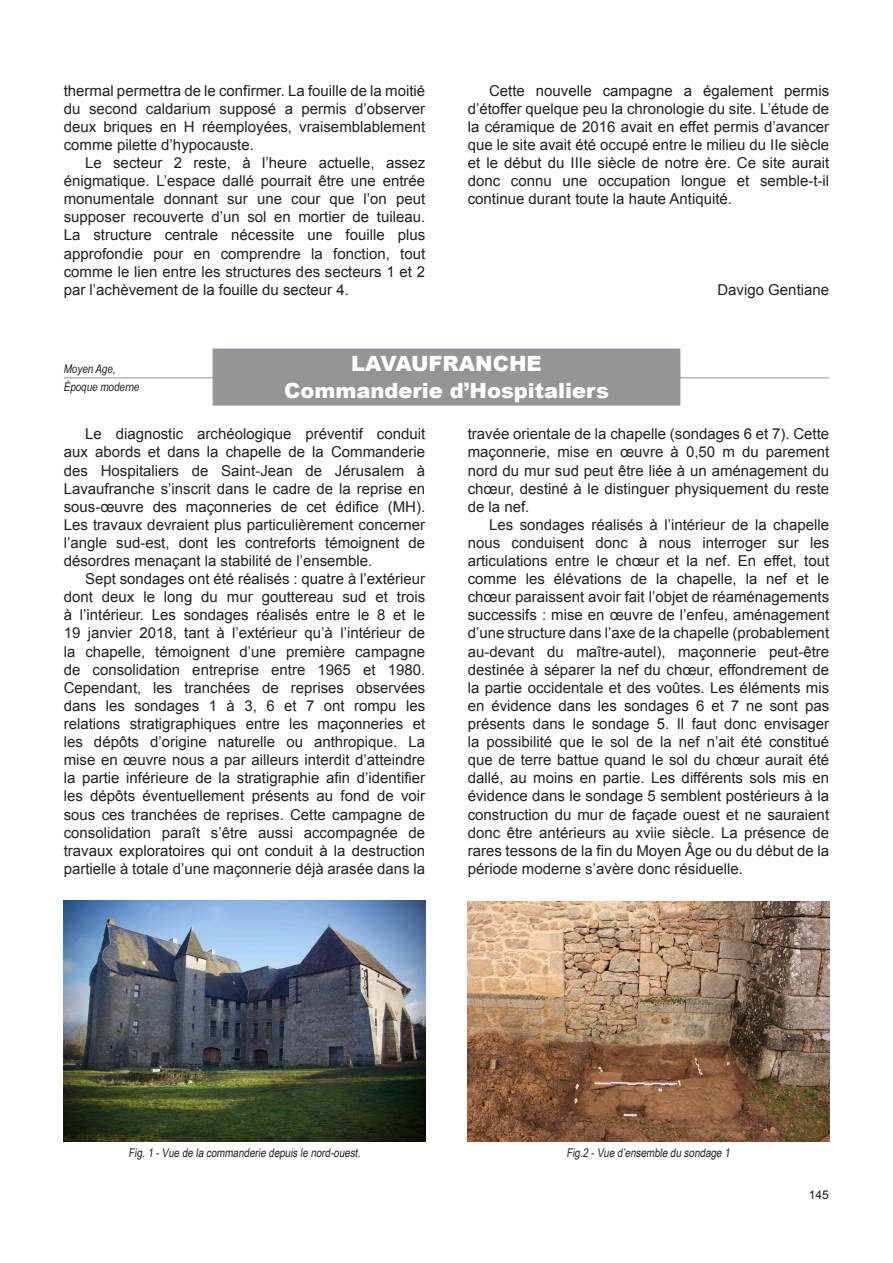
<style>
.page{position:relative;width:893px;height:1263px;background:#fff}
.page>*{position:absolute;margin:0;border:0;box-sizing:border-box;transform-origin:0 0}
.B_site{font:900 21px "Arial";color:#fff}
.B_commune{font:900 21px "Arial";color:#fff}
.B_txt{font:15px/18.1px "Arial";color:#231f20;text-align:justify}
.B_auteur{font:15px "Arial";color:#231f20}
.B_légende{font:12px "Arial Narrow";color:#231f20}
.B_chrono_g{font:italic 12px "Arial Narrow";color:#231f20}
.t1{font:12px "Arial";color:#231f20}
</style>
<div class="page">
<div style="left:213px;top:349px;width:467px;height:30px;background:#939598"></div>
<hr style="left:64px;top:377px;width:765px;height:1px;background:#939598">
<div style="left:213px;top:376px;width:467px;height:30px;background:#939598"></div>
<img style="left:64px;top:901px;width:361px;height:241px">
<img style="left:468px;top:901px;width:361px;height:241px">
<p class="B_txt" style="left:64px;top:82px;width:363px">thermal permettra de le confirmer. La fouille de la moitié du second caldarium supposé a permis d’observer deux briques en H réemployées, vraisemblablement comme pilette d’hypocauste.</p>
<p class="B_txt" style="left:64px;top:154px;width:363px;text-indent:21px">Le secteur 2 reste, à l’heure actuelle, assez énigmatique. L’espace dallé pourrait être une entrée monumentale donnant sur une cour que l’on peut supposer recouverte d’un sol en mortier de tuileau.<br>La structure centrale nécessite une fouille plus approfondie pour en comprendre la fonction, tout comme le lien entre les structures des secteurs 1 et 2 par l’achèvement de la fouille du secteur 4.</p>
<p class="B_txt" style="left:468px;top:82px;width:363px;text-indent:21px">Cette nouvelle campagne a également permis d’étoffer quelque peu la chronologie du site. L’étude de la céramique de 2016 avait en effet permis d’avancer que le site avait été occupé entre le milieu du IIe siècle et le début du IIIe siècle de notre ère. Ce site aurait donc connu une occupation longue et semble-t-il continue durant toute la haute Antiquité.</p>
<p class="B_auteur" style="left:717px;top:280px;width:113px">Davigo Gentiane</p>
<p class="B_chrono_g" style="left:64px;top:361px;width:53px">Moyen Age,</p>
<p class="B_chrono_g" style="left:64px;top:379px;width:77px">Époque moderne</p>
<p class="B_commune" style="left:351px;top:348px;width:192px">LAVAUFRANCHE</p>
<p class="B_site" style="left:284px;top:375px;width:326px">Commanderie d’Hospitaliers</p>
<p class="B_txt" style="left:64px;top:425px;width:363px;text-indent:21px">Le diagnostic archéologique préventif conduit aux abords et dans la chapelle de la Commanderie des Hospitaliers de Saint-Jean de Jérusalem à Lavaufranche s’inscrit dans le cadre de la reprise en sous-œuvre des maçonneries de cet édifice (MH).<br>Les travaux devraient plus particulièrement concerner l’angle sud-est, dont les contreforts témoignent de désordres menaçant la stabilité de l’ensemble.</p>
<p class="B_txt" style="left:64px;top:570px;width:363px;text-indent:21px">Sept sondages ont été réalisés : quatre à l’extérieur dont deux le long du mur gouttereau sud et trois à l’intérieur. Les sondages réalisés entre le 8 et le 19 janvier 2018, tant à l’extérieur qu’à l’intérieur de la chapelle, témoignent d’une première campagne de consolidation entreprise entre 1965 et 1980.<br>Cependant, les tranchées de reprises observées dans les sondages 1 à 3, 6 et 7 ont rompu les relations stratigraphiques entre les maçonneries et les dépôts d’origine naturelle ou anthropique. La mise en œuvre nous a par ailleurs interdit d’atteindre la partie inférieure de la stratigraphie afin d’identifier les dépôts éventuellement présents au fond de voir sous ces tranchées de reprises. Cette campagne de consolidation paraît s’être aussi accompagnée de travaux exploratoires qui ont conduit à la destruction partielle à totale d’une maçonnerie déjà arasée dans la</p>
<p class="B_txt" style="left:468px;top:425px;width:363px">travée orientale de la chapelle (sondages 6 et 7). Cette maçonnerie, mise en œuvre à 0,50 m du parement nord du mur sud peut être liée à un aménagement du chœur, destiné à le distinguer physiquement du reste de la nef.</p>
<p class="B_txt" style="left:468px;top:516px;width:363px;text-indent:21px">Les sondages réalisés à l’intérieur de la chapelle nous conduisent donc à nous interroger sur les articulations entre le chœur et la nef. En effet, tout comme les élévations de la chapelle, la nef et le chœur paraissent avoir fait l’objet de réaménagements successifs : mise en œuvre de l’enfeu, aménagement d’une structure dans l’axe de la chapelle (probablement au-devant du maître-autel), maçonnerie peut-être destinée à séparer la nef du chœur, effondrement de la partie occidentale et des voûtes. Les éléments mis en évidence dans les sondages 6 et 7 ne sont pas présents dans le sondage 5. Il faut donc envisager la possibilité que le sol de la nef n’ait été constitué que de terre battue quand le sol du chœur aurait été dallé, au moins en partie. Les différents sols mis en évidence dans le sondage 5 semblent postérieurs à la construction du mur de façade ouest et ne sauraient donc être antérieurs au xviie siècle. La présence de rares tessons de la fin du Moyen Âge ou du début de la période moderne s’avère donc résiduelle.</p>
<p class="B_légende" style="left:129px;top:1144px;width:236px">Fig.1 -Vue de la commanderie depuis le nord-ouest.</p>
<p class="B_légende" style="left:566px;top:1144px;width:167px">Fig.2 -Vue d’ensemble du sondage 1</p>
<p class="t1" style="left:809px;top:1187px;width:22px">145</p>
</div>
